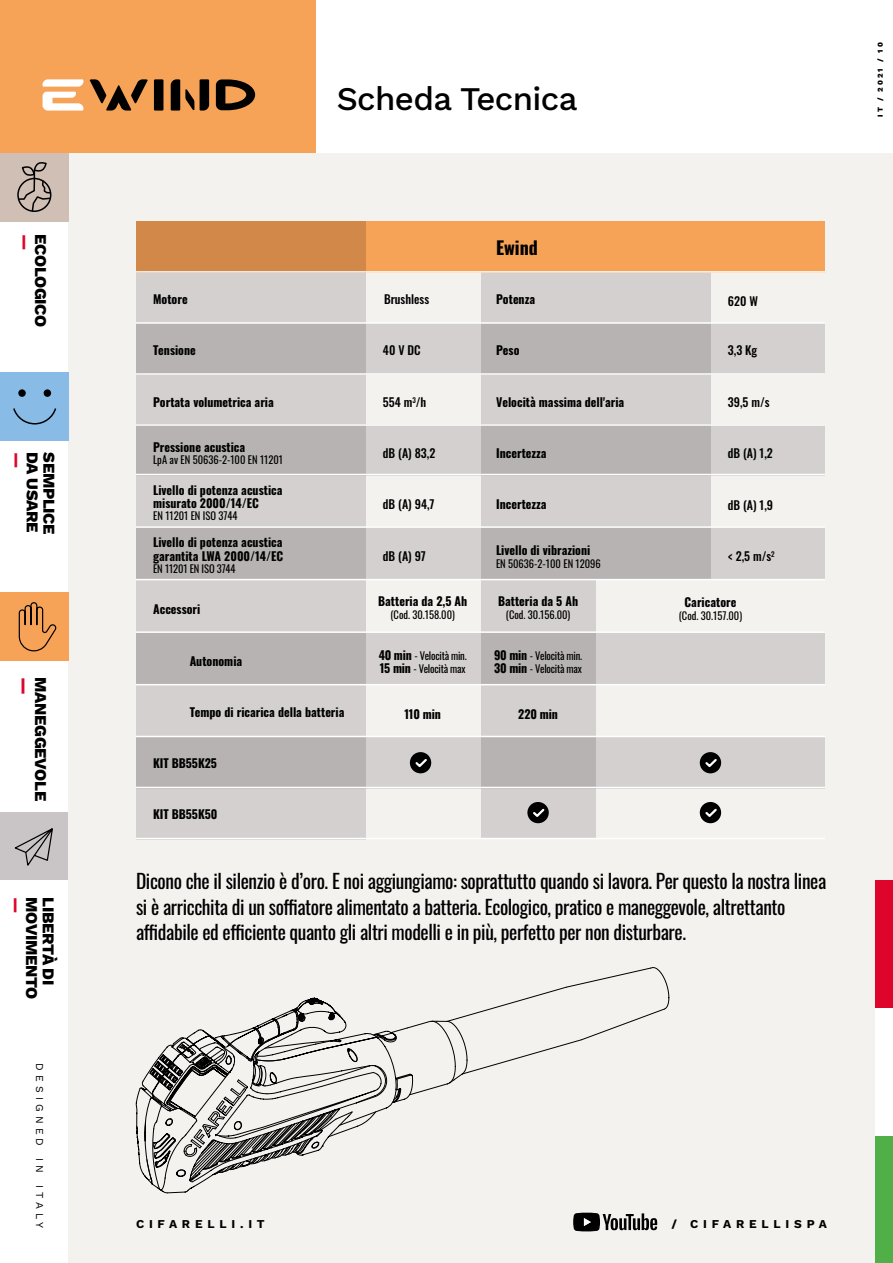
<style>
.page{position:relative;width:893px;height:1263px;background:#fff}
.page>*{position:absolute;margin:0;border:0;box-sizing:border-box;transform-origin:0 0}
.t1{font:500 33px "Work Sans";letter-spacing:-.02em;color:#000}
.t2{font:19.5px/25.5px "Oswald";letter-spacing:-.02em;color:#000}
.t3{font:700 18px "Oswald";color:#000}
.t4{font:800 18px "Work Sans";color:#dd052b}
.t5{font:800 16.5px "Work Sans";letter-spacing:-.02em;color:#000}
.t6{font:800 16.5px "Work Sans";color:#dd052b}
.t7{font:700 12px/13.5px "Oswald";color:#000}
.t8{font:500 12px "Oswald";color:#000}
.t9{font:700 12px "Work Sans";letter-spacing:.4em;color:#000}
.t10{font:10.5px "Oswald";color:#000}
.t11{font:10.5px/13.5px "Oswald";letter-spacing:-.02em;color:#000}
.t12{font:10.5px "Work Sans";letter-spacing:.4em;color:#000}
.t13{font:800 7.5px "Work Sans";letter-spacing:.27em;color:#000}
.s1{font-weight:700;font-size:12px}
</style>
<div class="page">
<div style="left:0;top:0;width:315px;height:221px;background:#f6a257"></div>
<div style="left:68px;top:153px;width:825px;height:1110px;background:#f3f2ef"></div>
<div style="left:0;top:813px;width:68px;height:67px;background:#c9c5c7"></div>
<div style="left:876px;top:1135px;width:17px;height:128px;background:#50af47"></div>
<div style="left:876px;top:1008px;width:17px;height:127px;background:#fff"></div>
<div style="left:876px;top:880px;width:17px;height:128px;background:#dd052b"></div>
<div style="left:136px;top:222px;width:689px;height:51px;background:#f6a257"></div>
<div style="left:136px;top:324px;width:689px;height:51px;background:#d3d0cf"></div>
<div style="left:136px;top:424px;width:689px;height:51px;background:#d3d0cf"></div>
<div style="left:136px;top:528px;width:689px;height:51px;background:#d3d0cf"></div>
<div style="left:136px;top:633px;width:689px;height:51px;background:#d3d0cf"></div>
<div style="left:136px;top:737px;width:689px;height:51px;background:#d3d0cf"></div>
<div style="left:136px;top:222px;width:230px;height:51px;background:#d18849"></div>
<div style="left:0;top:153px;width:68px;height:68px;background:#cfbfb4"></div>
<div style="left:17px;top:178px;width:34px;height:34px;border:2px solid #000;border-radius:50%"></div>
<svg style="left:18px;top:162px;width:34px;height:50px"></svg>
<div style="left:1px;top:373px;width:68px;height:68px;background:#88bce7"></div>
<div style="left:18px;top:389px;width:8px;height:8px;background:#000;border-radius:50%"></div>
<div style="left:44px;top:389px;width:7px;height:8px;background:#000;border-radius:50%"></div>
<svg style="left:13px;top:408px;width:44px;height:17px"></svg>
<div style="left:0;top:593px;width:68px;height:68px;background:#f6a257"></div>
<svg style="left:18px;top:602px;width:39px;height:50px"></svg>
<svg style="left:14px;top:828px;width:39px;height:38px"></svg>
<svg style="left:42px;top:79px;width:41px;height:32px"></svg>
<svg style="left:200px;top:79px;width:9px;height:32px"></svg>
<svg style="left:171px;top:79px;width:23px;height:32px"></svg>
<svg style="left:154px;top:79px;width:9px;height:32px"></svg>
<svg style="left:216px;top:79px;width:39px;height:31px"></svg>
<svg style="left:90px;top:79px;width:58px;height:32px"></svg>
<svg style="left:481px;top:273px;width:229px;height:306px;fill:#ccc8c8"></svg>
<svg style="left:136px;top:273px;width:230px;height:565px;fill:#d3d0cf"></svg>
<hr style="left:136px;top:322px;width:689px;height:2px;background:#fff">
<svg style="left:481px;top:580px;width:114px;height:258px;fill:#d3d0cf"></svg>
<svg style="left:312px;top:968px;width:353px;height:99px"></svg>
<svg style="left:136px;top:998px;width:318px;height:195px"></svg>
<hr style="left:136px;top:373px;width:689px;height:2px;background:#fff">
<hr style="left:136px;top:526px;width:689px;height:2px;background:#fff">
<hr style="left:136px;top:424px;width:689px;height:2px;background:#fff">
<hr style="left:136px;top:474px;width:689px;height:1px;background:#fff">
<hr style="left:136px;top:631px;width:689px;height:2px;background:#fff">
<hr style="left:136px;top:684px;width:689px;height:1px;background:#fff">
<hr style="left:136px;top:579px;width:689px;height:1px;background:#fff">
<hr style="left:136px;top:736px;width:689px;height:1px;background:#fff">
<hr style="left:136px;top:787px;width:689px;height:1px;background:#fff">
<hr style="left:136px;top:838px;width:689px;height:1px;background:#fff">
<hr style="left:136px;top:271px;width:689px;height:2px;background:#fff">
<svg style="left:573px;top:1213px;width:84px;height:18px"></svg>
<div style="left:410px;top:752px;width:21px;height:21px;background:#000;border-radius:50%"></div>
<svg style="left:415px;top:759px;width:12px;height:8px"></svg>
<div style="left:527px;top:802px;width:22px;height:21px;background:#000;border-radius:50%"></div>
<svg style="left:533px;top:808px;width:12px;height:9px"></svg>
<div style="left:700px;top:752px;width:21px;height:21px;background:#000;border-radius:50%"></div>
<svg style="left:705px;top:759px;width:12px;height:8px"></svg>
<div style="left:700px;top:802px;width:21px;height:21px;background:#000;border-radius:50%"></div>
<svg style="left:705px;top:808px;width:12px;height:9px"></svg>
<h3 class="t6" style="left:37px;top:234px;width:18px;rotate:90deg">—</h3>
<h3 class="t5" style="left:53px;top:234px;width:95px;rotate:90deg">ECOLOGICO</h3>
<h3 class="t6" style="left:29px;top:452px;width:18px;rotate:90deg">—</h3>
<h3 class="t5" style="left:45px;top:452px;width:82px;rotate:90deg">DA USARE</h3>
<h3 class="t5" style="left:62px;top:452px;width:84px;rotate:90deg">SEMPLICE</h3>
<h3 class="t4" style="left:37px;top:677px;width:20px;rotate:90deg">—</h3>
<h3 class="t5" style="left:53px;top:677px;width:125px;rotate:90deg">MANEGGEVOLE</h3>
<h3 class="t6" style="left:28px;top:897px;width:18px;rotate:90deg">—</h3>
<h3 class="t5" style="left:44px;top:897px;width:104px;rotate:90deg">MOVIMENTO</h3>
<h3 class="t5" style="left:61px;top:897px;width:90px;rotate:90deg">LIBERTÀ DI</h3>
<p class="t12" style="left:48px;top:1063px;width:167px;rotate:90deg">DESIGNED IN ITALY</p>
<h1 class="t1" style="left:337px;top:74px;width:242px">Scheda Tecnica</h1>
<p class="t7" style="left:153px;top:291px;width:36px">Motore</p>
<p class="t7" style="left:153px;top:342px;width:44px">Tensione</p>
<p class="t7" style="left:153px;top:394px;width:122px">Portata volumetrica aria</p>
<p class="t7" style="left:153px;top:439px;width:94px">Pressione acustica</p>
<p class="t10" style="left:153px;top:450px;width:131px">LpA av EN 50636-2-100 EN 11201</p>
<p class="t7" style="left:153px;top:482px;width:131px">Livello di potenza acustica misurato 2000/14/EC</p>
<p class="t10" style="left:153px;top:506px;width:86px">EN 11201 EN ISO 3744</p>
<p class="t7" style="left:153px;top:534px;width:132px">Livello di potenza acustica garantita LWA 2000/14/EC</p>
<p class="t10" style="left:153px;top:559px;width:84px">EN 11201 EN ISO 3744</p>
<p class="t7" style="left:153px;top:601px;width:49px">Accessori</p>
<p class="t7" style="left:190px;top:653px;width:54px">Autonomia</p>
<p class="t7" style="left:190px;top:704px;width:156px">Tempo di ricarica della batteria</p>
<p class="t7" style="left:153px;top:755px;width:65px">KIT BB55K25</p>
<p class="t7" style="left:153px;top:807px;width:66px">KIT BB55K50</p>
<p class="t8" style="left:384px;top:288px;width:47px">Brushless</p>
<h3 class="t3" style="left:496px;top:232px;width:43px">Ewind</h3>
<p class="t7" style="left:496px;top:291px;width:41px">Potenza</p>
<p class="t8" style="left:728px;top:290px;width:32px">620 W</p>
<p class="t8" style="left:383px;top:340px;width:39px">40 V DC</p>
<p class="t8" style="left:728px;top:340px;width:31px">3,3 Kg</p>
<p class="t8" style="left:383px;top:392px;width:45px">554 m<sup>3</sup>/h</p>
<p class="t7" style="left:496px;top:342px;width:25px">Peso</p>
<p class="t7" style="left:496px;top:394px;width:130px">Velocità massima dell'aria</p>
<p class="t8" style="left:728px;top:392px;width:43px">39,5 m/s</p>
<p class="t8" style="left:383px;top:442px;width:54px">dB (A) 83,2</p>
<p class="t8" style="left:383px;top:494px;width:53px">dB (A) 94,7</p>
<p class="t8" style="left:383px;top:545px;width:44px">dB (A) 97</p>
<p class="t7" style="left:496px;top:445px;width:52px">Incertezza</p>
<p class="t7" style="left:496px;top:496px;width:52px">Incertezza</p>
<p class="t7" style="left:496px;top:542px;width:96px">Livello di vibrazioni</p>
<p class="t10" style="left:496px;top:555px;width:106px">EN 50636-2-100 EN 12096</p>
<p class="t8" style="left:728px;top:442px;width:47px">dB (A) 1,2</p>
<p class="t8" style="left:728px;top:494px;width:47px">dB (A) 1,9</p>
<p class="t8" style="left:728px;top:545px;width:48px">&lt; 2,5 m/s<sup>2</sup></p>
<p class="t7" style="left:378px;top:593px;width:91px">Batteria da 2,5 Ah</p>
<p class="t10" style="left:390px;top:606px;width:66px">(Cod. 30.158.00)</p>
<p class="t7" style="left:498px;top:593px;width:82px">Batteria da 5 Ah</p>
<p class="t10" style="left:506px;top:606px;width:66px">(Cod. 30.156.00)</p>
<p class="t7" style="left:684px;top:594px;width:53px">Caricatore</p>
<p class="t10" style="left:679px;top:607px;width:65px">(Cod. 30.157.00)</p>
<p class="t11" style="left:379px;top:647px;width:89px"><span class="s1">40 min</span> - Velocità min.<br><span class="s1">15 min</span> - Velocità max</p>
<p class="t7" style="left:404px;top:706px;width:38px">110 min</p>
<p class="t7" style="left:518px;top:706px;width:41px">220 min</p>
<p class="t11" style="left:494px;top:647px;width:90px"><span class="s1">90 min</span> - Velocità min.<br><span class="s1">30 min</span> - Velocità max</p>
<p class="t2" style="left:136px;top:866px;width:692px">Dicono che il silenzio è d’oro. E noi aggiungiamo: soprattutto quando si lavora. Per questo la nostra linea si è arricchita di un soffiatore alimentato a batteria. Ecologico, pratico e maneggevole, altrettanto affidabile ed efficiente quanto gli altri modelli e in più, perfetto per non disturbare.</p>
<p class="t13" style="left:875px;top:117px;width:76px;rotate:-90deg">IT / 2021 / 10</p>
<p class="t9" style="left:136px;top:1215px;width:130px">CIFARELLI.IT</p>
<p class="t9" style="left:672px;top:1215px;width:157px">/ CIFARELLISPA</p>
</div>
